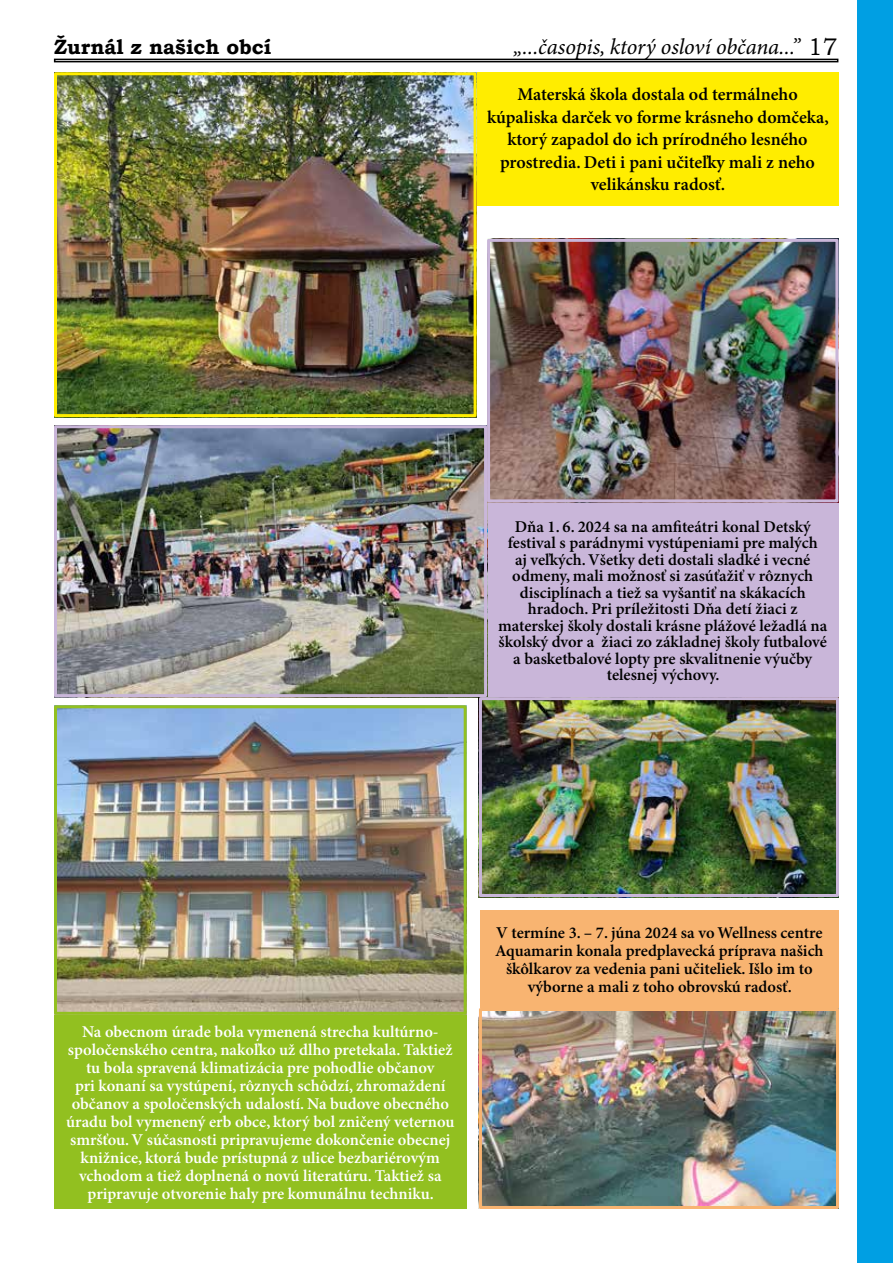
<style>
.page{position:relative;width:893px;height:1263px;background:#fff}
.page>*{position:absolute;margin:0;border:0;box-sizing:border-box;transform-origin:0 0}
.t1{font:italic 22.5px "Minion Pro";letter-spacing:-.005em;color:#000}
.t2{font:700 20.7px "Bookman Old Style";color:#000}
.t3{font:600 18px/22.5px "Minion Pro";color:#000;text-align:center}
.t4{font:600 16.5px/16.5px "Minion Pro";color:#000;text-align:center}
.t5{font:600 16.5px/18px "Minion Pro";color:#fff;text-align:center}
.s1{font-family:"Bookman Old Style";font-style:normal;font-size:24px}
</style>
<div class="page">
<div style="left:858px;top:0;width:35px;height:1263px;background:#009fe3"></div>
<div style="left:473px;top:72px;width:365px;height:133px;background:#ffed00"></div>
<div style="left:482px;top:502px;width:356px;height:195px;background:#c9b6d9"></div>
<div style="left:54px;top:1015px;width:413px;height:194px;background:#92c020"></div>
<div style="left:480px;top:910px;width:358px;height:98px;background:#f8b471"></div>
<img style="left:58px;top:76px;width:415px;height:337px">
<div style="left:54px;top:72px;width:423px;height:345px;border:3px solid #ffed00"></div>
<img style="left:58px;top:429px;width:425px;height:264px">
<div style="left:54px;top:425px;width:433px;height:272px;border:3px solid #c9b6d9"></div>
<img style="left:483px;top:701px;width:352px;height:192px">
<div style="left:479px;top:697px;width:360px;height:200px;border:3px solid #c9b6d9"></div>
<img style="left:491px;top:243px;width:343px;height:255px">
<div style="left:487px;top:239px;width:351px;height:263px;border:3px solid #c9b6d9"></div>
<img style="left:58px;top:709px;width:405px;height:302px">
<div style="left:54px;top:705px;width:413px;height:310px;border:3px solid #92c020"></div>
<img style="left:483px;top:1012px;width:352px;height:193px">
<div style="left:479px;top:1008px;width:360px;height:201px;border:3px solid #f8b471"></div>
<div style="left:54px;top:59px;width:784px;height:3px;border:2px solid #000"></div>
<p class="t2" style="left:54px;top:32px;width:219px">Žurnál z našich obcí</p>
<h1 class="t1" style="left:513px;top:33px;width:326px">„...časopis, ktorý osloví občana...” <span class="s1">17</span></h1>
<p class="t3" style="left:487px;top:84px;width:343px">Materská škola dostala od termálneho kúpaliska darček vo forme krásneho domčeka, ktorý zapadol do ich prírodného lesného prostredia. Deti i pani učiteľky mali z neho velikánsku radosť.</p>
<p class="t4" style="left:498px;top:519px;width:331px">Dňa 1. 6. 2024 sa na amfiteátri konal Detský festival s parádnymi vystúpeniami pre malých<br>aj veľkých. Všetky deti dostali sladké i vecné odmeny, mali možnosť si zasúťažiť v rôznych disciplínach a tiež sa vyšantiť na skákacích hradoch. Pri príležitosti Dňa detí žiaci z materskej školy dostali krásne plážové ležadlá na školský dvor a žiaci zo základnej školy futbalové a basketbalové lopty pre skvalitnenie výučby telesnej výchovy.</p>
<p class="t5" style="left:66px;top:1023px;width:390px">Na obecnom úrade bola vymenená strecha kultúrno&shy;spoločenského centra, nakoľko už dlho pretekala. Taktiež tu bola spravená klimatizácia pre pohodlie občanov<br>pri konaní sa vystúpení, rôznych schôdzí, zhromaždení občanov a spoločenských udalostí. Na budove obecného úradu bol vymenený erb obce, ktorý bol zničený veternou smršťou. V súčasnosti pripravujeme dokončenie obecnej knižnice, ktorá bude prístupná z ulice bezbariérovým vchodom a tiež doplnená o novú literatúru. Taktiež sa pripravuje otvorenie haly pre komunálnu techniku.</p>
<p class="t4" style="left:495px;top:924px;width:330px;line-height:18px">V termíne 3. – 7. júna 2024 sa vo Wellness centre Aquamarin konala predplavecká príprava našich škôlkarov za vedenia pani učiteliek. Išlo im to výborne a mali z toho obrovskú radosť.</p>
</div>
